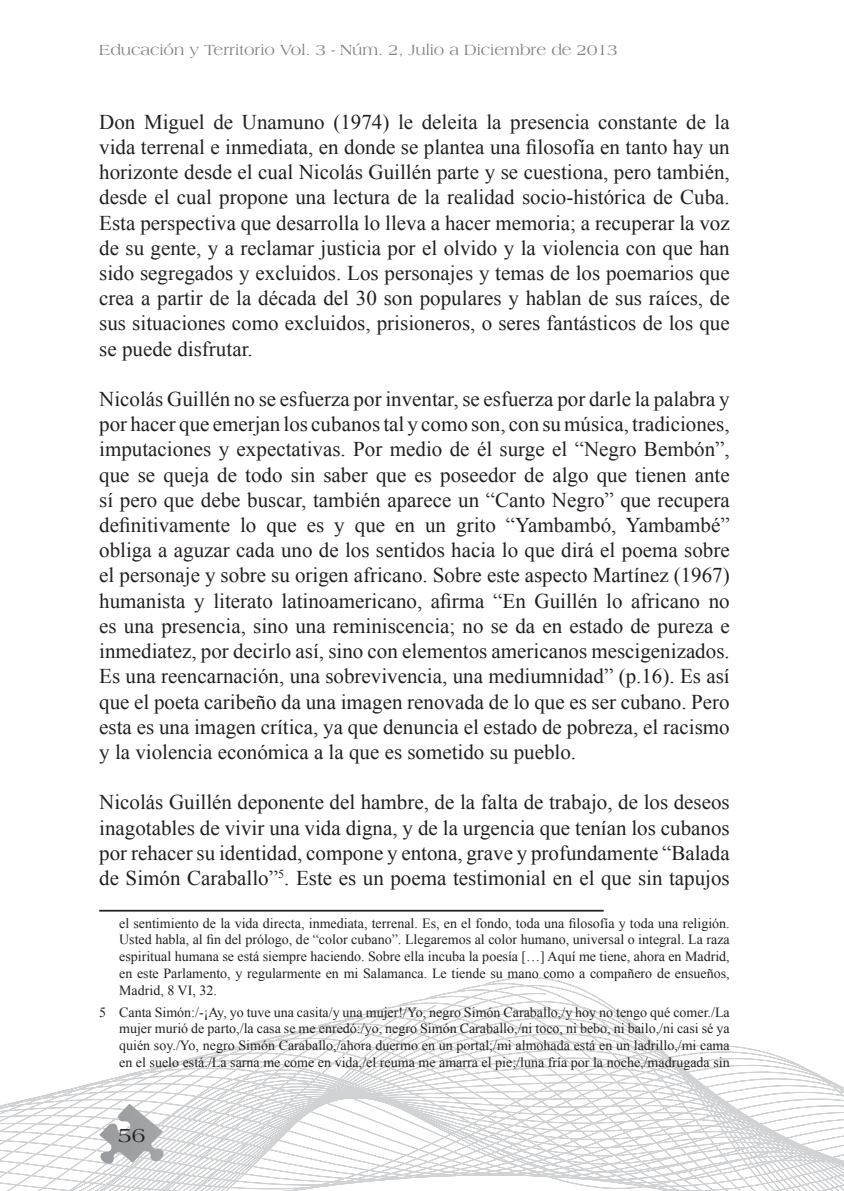
<style>
.page{position:relative;width:844px;height:1191px;background:#fff}
.page>*{position:absolute;margin:0;border:0;box-sizing:border-box;transform-origin:0 0}
.t1{font:21px/25.2px "Times New Roman";color:#231f20;text-align:justify}
.t2{font:21px "Americana";color:#231f20}
.t3{font:15.75px "Americana";color:#808285}
.t4{font:14px/16.8px "Times New Roman";color:#231f20;text-align:justify}
</style>
<div class="page">
<svg style="left:0;top:977px;width:843px;height:214px"></svg>
<svg style="left:99px;top:1103px;width:65px;height:61px"></svg>
<hr style="left:99px;top:909px;width:504px;height:2px;background:#231f20">
<p class="t3" style="left:99px;top:41px;width:520px">Educación y Territorio Vol. 3 - Núm. 2, Julio a Diciembre de 2013</p>
<p class="t1" style="left:99px;top:109px;width:632px">Don Miguel de Unamuno (1974) le deleita la presencia constante de la vida terrenal e inmediata, en donde se plantea una filosofía en tanto hay un horizonte desde el cual Nicolás Guillén parte y se cuestiona, pero también, desde el cual propone una lectura de la realidad socio-histórica de Cuba.<br>Esta perspectiva que desarrolla lo lleva a hacer memoria; a recuperar la voz de su gente, y a reclamar justicia por el olvido y la violencia con que han sido segregados y excluidos. Los personajes y temas de los poemarios que crea a partir de la década del 30 son populares y hablan de sus raíces, de sus situaciones como excluidos, prisioneros, o seres fantásticos de los que se puede disfrutar.</p>
<p class="t1" style="left:99px;top:386px;width:632px">Nicolás Guillén no se esfuerza por inventar, se esfuerza por darle la palabra y por hacer que emerjan los cubanos tal y como son, con su música, tradiciones, imputaciones y expectativas. Por medio de él surge el “Negro Bembón”, que se queja de todo sin saber que es poseedor de algo que tienen ante sí pero que debe buscar, también aparece un “Canto Negro” que recupera definitivamente lo que es y que en un grito “Yambambó, Yambambé” obliga a aguzar cada uno de los sentidos hacia lo que dirá el poema sobre el personaje y sobre su origen africano. Sobre este aspecto Martínez (1967) humanista y literato latinoamericano, afirma “En Guillén lo africano no es una presencia, sino una reminiscencia; no se da en estado de pureza e inmediatez, por decirlo así, sino con elementos americanos mescigenizados.<br>Es una reencarnación, una sobrevivencia, una mediumnidad” (p.16). Es así que el poeta caribeño da una imagen renovada de lo que es ser cubano. Pero esta es una imagen crítica, ya que denuncia el estado de pobreza, el racismo y la violencia económica a la que es sometido su pueblo.</p>
<p class="t1" style="left:99px;top:789px;width:632px">Nicolás Guillén deponente del hambre, de la falta de trabajo, de los deseos inagotables de vivir una vida digna, y de la urgencia que tenían los cubanos por rehacer su identidad, compone y entona, grave y profundamente “Balada de Simón Caraballo”<sup>5</sup>. Este es un poema testimonial en el que sin tapujos</p>
<p class="t4" style="left:119px;top:914px;width:612px">el sentimiento de la vida directa, inmediata, terrenal. Es, en el fondo, toda una filosofía y toda una religión.<br>Usted habla, al fin del prólogo, de “color cubano”. Llegaremos al color humano, universal o integral. La raza espiritual humana se está siempre haciendo. Sobre ella incuba la poesía […] Aquí me tiene, ahora en Madrid, en este Parlamento, y regularmente en mi Salamanca. Le tiende su mano como a compañero de ensueños, Madrid, 8 VI, 32.</p>
<p class="t4" style="left:119px;top:1003px;width:612px;text-indent:-20px">5 Canta Simón:/-¡Ay, yo tuve una casita/y una mujer!/Yo, negro Simón Caraballo,/y hoy no tengo qué comer./La mujer murió de parto,/la casa se me enredó:/yo, negro Simón Caraballo,/ni toco, ni bebo, ni bailo,/ni casi sé ya quién soy./Yo, negro Simón Caraballo,/ahora duermo en un portal;/mi almohada está en un ladrillo,/mi cama en el suelo está./La sarna me come en vida,/el reuma me amarra el pie;/luna fría por la noche,/madrugada sin</p>
<p class="t2" style="left:118px;top:1123px;width:29px">56</p>
</div>
